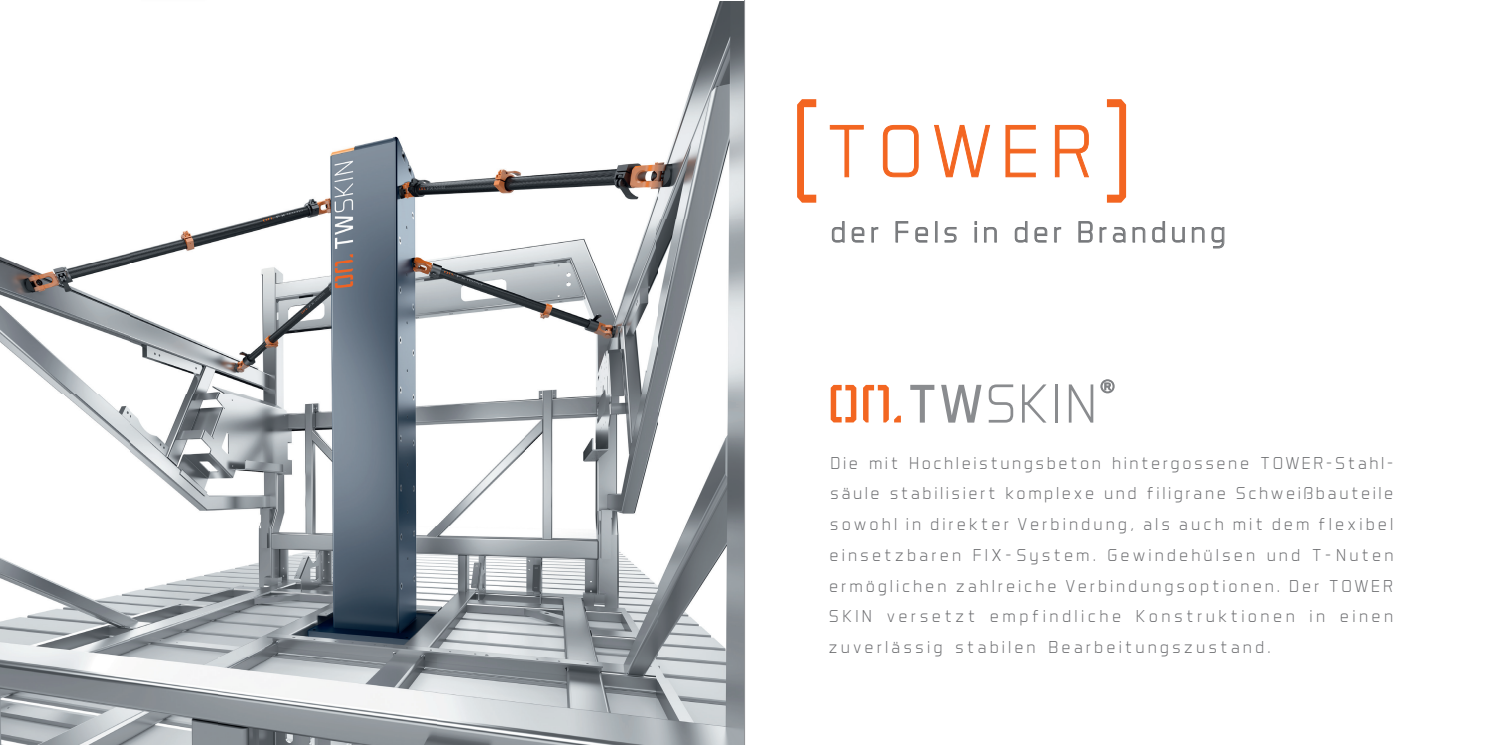
<style>
.page{position:relative;width:1489px;height:745px;background:#fff}
.page>*{position:absolute;margin:0;border:0;box-sizing:border-box;transform-origin:0 0}
.t1{font:300 75px "Aero Matics";letter-spacing:.17em;color:#f36621}
.t2{font:300 55.75px "Aero Matics Display";color:#8a8c8f}
.t3{font:300 30px "Aero Matics";letter-spacing:.17em;color:#76787b}
.t4{font:300 17.5px/30.8px "Aero Matics";letter-spacing:.21em;color:#6c6d70;text-align:justify}
</style>
<div class="page">
<img style="left:0;top:1px;width:744px;height:743px">
<img style="left:142px;top:1px;width:62px;height:23px">
<svg style="left:832px;top:221px;width:12px;height:21px"></svg>
<svg style="left:851px;top:227px;width:13px;height:15px"></svg>
<svg style="left:871px;top:227px;width:7px;height:15px"></svg>
<svg style="left:895px;top:221px;width:13px;height:21px"></svg>
<svg style="left:915px;top:227px;width:13px;height:15px"></svg>
<div style="left:935px;top:221px;width:2px;height:21px;border:1px solid #76787b"></div>
<svg style="left:944px;top:227px;width:12px;height:15px"></svg>
<svg style="left:974px;top:221px;width:2px;height:21px"></svg>
<svg style="left:984px;top:227px;width:12px;height:15px"></svg>
<svg style="left:1014px;top:221px;width:13px;height:21px"></svg>
<svg style="left:1034px;top:227px;width:13px;height:15px"></svg>
<svg style="left:1054px;top:227px;width:7px;height:15px"></svg>
<svg style="left:1078px;top:221px;width:14px;height:21px"></svg>
<svg style="left:1099px;top:227px;width:7px;height:15px"></svg>
<svg style="left:1112px;top:227px;width:13px;height:15px"></svg>
<svg style="left:1132px;top:227px;width:13px;height:15px"></svg>
<svg style="left:1152px;top:221px;width:12px;height:21px"></svg>
<svg style="left:1172px;top:227px;width:12px;height:15px"></svg>
<svg style="left:1191px;top:227px;width:13px;height:15px"></svg>
<svg style="left:1211px;top:227px;width:13px;height:21px"></svg>
<svg style="left:894px;top:415px;width:6px;height:7px"></svg>
<svg style="left:863px;top:384px;width:25px;height:38px"></svg>
<svg style="left:830px;top:384px;width:26px;height:38px"></svg>
<svg style="left:910px;top:384px;width:24px;height:38px"></svg>
<svg style="left:941px;top:384px;width:40px;height:38px"></svg>
<svg style="left:829px;top:124px;width:35px;height:54px"></svg>
<svg style="left:882px;top:124px;width:37px;height:54px"></svg>
<svg style="left:934px;top:124px;width:56px;height:54px"></svg>
<svg style="left:1005px;top:124px;width:31px;height:54px"></svg>
<svg style="left:1054px;top:124px;width:35px;height:54px"></svg>
<svg style="left:1106px;top:99px;width:19px;height:103px"></svg>
<svg style="left:797px;top:99px;width:19px;height:103px"></svg>
<svg style="left:1100px;top:379px;width:14px;height:14px"></svg>
<hr style="left:744px;top:0;width:1px;height:744px;background:#939598">
<h1 class="t1" style="left:826px;top:107px;width:267px">TOWER</h1>
<h3 class="t3" style="left:831px;top:214px;width:396px">der Fels in der Brandung</h3>
<h2 class="t2" style="left:985px;top:370px;width:111px">SKIN</h2>
<p class="t4" style="left:829px;top:447px;width:565px">Die mit Hochleistungsbeton hintergossene TOWER-Stahl&shy;säule stabilisiert komplexe und filigrane Schweißbauteile sowohl in direkter Verbindung, als auch mit dem flexibel einsetzbaren FIX-System. Gewindehülsen und T-Nuten ermöglichen zahlreiche Verbindungsoptionen. Der TOWER SKIN versetzt empfindliche Konstruktionen in einen zuverlässig stabilen Bearbeitungszustand.</p>
</div>
